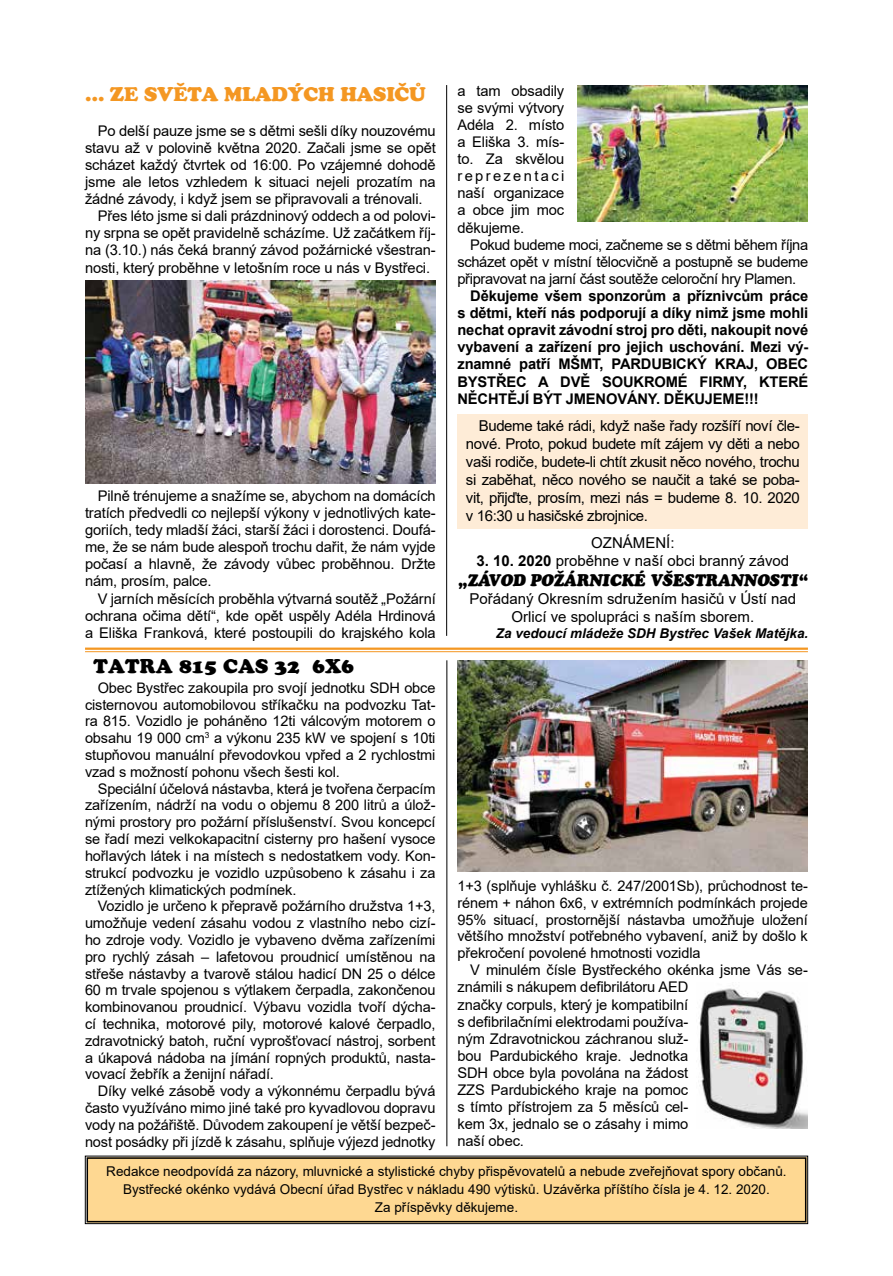
<style>
.page{position:relative;width:893px;height:1276px;background:#fff}
.page>*{position:absolute;margin:0;border:0;box-sizing:border-box;transform-origin:0 0}
.t1{font:19.5px "Cupertino";letter-spacing:-.01em;color:#f49722}
.t2{font:19.5px "Cupertino";letter-spacing:.01em;color:#000}
.t3{font:italic 16.5px "Cupertino";letter-spacing:-.01em;color:#000}
.t4{font:15px/18px "Arial";color:#000;text-align:justify}
.t5{font:14.7px/17.1px "Arial";letter-spacing:-.01em;color:#000;text-align:justify}
.t6{font:700 14.7px/17.1px "Arial";letter-spacing:-.01em;color:#000;text-align:justify}
.t7{font:14.55px/16.8px "Arial";letter-spacing:-.01em;color:#000;text-align:justify}
.t8{font:13.5px/18px "Arial";color:#000;text-align:center}
.t9{font:italic 700 13.5px "Arial";color:#000}
.s1{font-weight:700}
</style>
<div class="page">
<div style="left:457px;top:414px;width:351px;height:114px;background:#feecd7"></div>
<hr style="left:446px;top:85px;width:1px;height:551px;background:#000">
<img style="left:85px;top:281px;width:351px;height:203px">
<img style="left:577px;top:85px;width:231px;height:136px">
<hr style="left:85px;top:647px;width:723px;height:3px;background:#f49722">
<hr style="left:85px;top:651px;width:723px;height:1px;background:#f49722">
<img style="left:699px;top:988px;width:109px;height:140px">
<div style="left:85px;top:1155px;width:723px;height:69px;background:#fed892"></div>
<div style="left:87px;top:1157px;width:719px;height:65px;border:2px solid #000"></div>
<img style="left:457px;top:660px;width:351px;height:212px">
<hr style="left:446px;top:660px;width:1px;height:486px;background:#000">
<h1 class="t1" style="left:85px;top:82px;width:342px">… ZE SVĚTA MLADÝCH HASIČŮ</h1>
<p class="t5" style="left:98px;top:122px;width:339px">Po delší pauze jsme se s dětmi sešli díky nouzovému</p>
<p class="t5" style="left:85px;top:139px;width:352px">stavu až v polovině května 2020. Začali jsme se opět</p>
<p class="t5" style="left:85px;top:156px;width:352px">scházet každý čtvrtek od 16:00. Po vzájemné dohodě</p>
<p class="t5" style="left:85px;top:173px;width:352px">jsme ale letos vzhledem k situaci nejeli prozatím na</p>
<p class="t5" style="left:85px;top:190px;width:339px">žádné závody, i když jsem se připravovali a trénovali.</p>
<p class="t5" style="left:98px;top:207px;width:340px">Přes léto jsme si dali prázdninový oddech a od polovi-</p>
<p class="t5" style="left:85px;top:224px;width:352px">ny srpna se opět pravidelně scházíme. Už začátkem říj-</p>
<p class="t5" style="left:85px;top:242px;width:352px">na (3.10.) nás čeká branný závod požárnické všestran-</p>
<p class="t5" style="left:85px;top:259px;width:347px">nosti, který proběhne v letošním roce u nás v Bystřeci.</p>
<p class="t5" style="left:85px;top:487px;width:352px;text-indent:13px">Pilně trénujeme a snažíme se, abychom na domácích tratích předvedli co nejlepší výkony v jednotlivých kate&shy;goriích, tedy mladší žáci, starší žáci i dorostenci. Doufá&shy;me, že se nám bude alespoň trochu dařit, že nám vyjde počasí a hlavně, že závody vůbec proběhnou. Držte nám, prosím, palce.</p>
<p class="t5" style="left:85px;top:590px;width:352px;text-indent:13px">V jarních měsících proběhla výtvarná soutěž „Požární ochrana očima dětí“, kde opět uspěly Adéla Hrdinová a Eliška Franková, které postoupili do krajského kola</p>
<h1 class="t2" style="left:94px;top:654px;width:262px">TATRA 815 CAS 32 6X6</h1>
<p class="t5" style="left:457px;top:82px;width:108px">a tam obsadily se svými výtvory Adéla 2. místo a Eliška 3. mís&shy;to. Za skvělou reprezentaci naší organizace a obce jim moc děkujeme.</p>
<p class="t5" style="left:457px;top:236px;width:352px;text-indent:13px">Pokud budeme moci, začneme se s dětmi během října scházet opět v místní tělocvičně a postupně se budeme připravovat na jarní část soutěže celoroční hry Plamen.</p>
<p class="t6" style="left:457px;top:287px;width:352px;text-indent:13px">Děkujeme všem sponzorům a příznivcům práce s dětmi, kteří nás podporují a díky nimž jsme mohli nechat opravit závodní stroj pro děti, nakoupit nové vybavení a zařízení pro jejich uschování. Mezi vý&shy;znamné patří MŠMT, PARDUBICKÝ KRAJ, OBEC BYSTŘEC A DVĚ SOUKROMÉ FIRMY, KTERÉ NĚCHTĚJÍ BÝT JMENOVÁNY. DĚKUJEME!!!</p>
<p class="t4" style="left:466px;top:416px;width:335px;text-indent:13px">Budeme také rádi, když naše řady rozšíří noví čle&shy;nové. Proto, pokud budete mít zájem vy děti a nebo vaši rodiče, budete-li chtít zkusit něco nového, trochu si zaběhat, něco nového se naučit a také se poba&shy;vit, přijďte, prosím, mezi nás = budeme 8. 10. 2020 v 16:30 u hasičské zbrojnice.</p>
<p class="t4" style="left:591px;top:533px;width:85px">OZNÁMENÍ:</p>
<p class="t4" style="left:476px;top:551px;width:314px"><span class="s1">3. 10. 2020</span> proběhne v naší obci branný závod</p>
<p class="t3" style="left:458px;top:570px;width:351px">„ZÁVOD POŽÁRNICKÉ VŠESTRANNOSTI“</p>
<p class="t4" style="left:469px;top:589px;width:328px;text-align:center">Pořádaný Okresním sdružením hasičů v Ústí nad<br>Orlicí ve spolupráci s naším sborem.</p>
<p class="t9" style="left:496px;top:624px;width:314px">Za vedoucí mládeže SDH Bystřec Vašek Matějka.</p>
<p class="t7" style="left:85px;top:679px;width:352px;text-indent:13px">Obec Bystřec zakoupila pro svojí jednotku SDH obce cisternovou automobilovou stříkačku na podvozku Tat&shy;ra 815. Vozidlo je poháněno 12ti válcovým motorem o obsahu 19 000 cm<sup>3</sup> a výkonu 235 kW ve spojení s 10ti stupňovou manuální převodovkou vpřed a 2 rychlostmi vzad s možností pohonu všech šesti kol.</p>
<p class="t7" style="left:85px;top:780px;width:352px;text-indent:13px">Speciální účelová nástavba, která je tvořena čerpacím zařízením, nádrží na vodu o objemu 8 200 litrů a úlož&shy;nými prostory pro požární příslušenství. Svou koncepcí se řadí mezi velkokapacitní cisterny pro hašení vysoce hořlavých látek i na místech s nedostatkem vody. Kon&shy;strukcí podvozku je vozidlo uzpůsobeno k zásahu i za ztížených klimatických podmínek.</p>
<p class="t7" style="left:85px;top:897px;width:352px;text-indent:13px">Vozidlo je určeno k přepravě požárního družstva 1+3, umožňuje vedení zásahu vodou z vlastního nebo cizí&shy;ho zdroje vody. Vozidlo je vybaveno dvěma zařízeními pro rychlý zásah – lafetovou proudnicí umístěnou na střeše nástavby a tvarově stálou hadicí DN 25 o délce 60 m trvale spojenou s výtlakem čerpadla, zakončenou kombinovanou proudnicí. Výbavu vozidla tvoří dýcha&shy;cí technika, motorové pily, motorové kalové čerpadlo, zdravotnický batoh, ruční vyprošťovací nástroj, sorbent a úkapová nádoba na jímání ropných produktů, nasta&shy;vovací žebřík a ženijní nářadí.</p>
<p class="t7" style="left:85px;top:1082px;width:352px;text-indent:13px">Díky velké zásobě vody a výkonnému čerpadlu bývá často využíváno mimo jiné také pro kyvadlovou dopravu vody na požářiště. Důvodem zakoupení je větší bezpeč&shy;nost posádky při jízdě k zásahu, splňuje výjezd jednotky</p>
<p class="t7" style="left:457px;top:877px;width:352px">1+3 (splňuje vyhlášku č. 247/2001Sb), průchodnost te&shy;rénem + náhon 6x6, v extrémních podmínkách projede 95% situací, prostornější nástavba umožňuje uložení většího množství potřebného vybavení, aniž by došlo k překročení povolené hmotnosti vozidla</p>
<p class="t5" style="left:457px;top:961px;width:352px;text-align:left;text-indent:13px">V minulém čísle Bystřeckého okénka jsme Vás se&shy;známili s nákupem defibrilátoru AED<br>značky corpuls, který je kompatibilní<br>s defibrilačními elektrodami používa-<br>ným Zdravotnickou záchranou služ-<br>bou Pardubického kraje. Jednotka<br>SDH obce byla povolána na žádost<br>ZZS Pardubického kraje na pomoc<br>s tímto přístrojem za 5 měsíců cel-<br>kem 3x, jednalo se o zásahy i mimo<br>naší obec.</p>
<p class="t8" style="left:106px;top:1161px;width:682px">Redakce neodpovídá za názory, mluvnické a stylistické chyby přispěvovatelů a nebude zveřejňovat spory občanů.<br>Bystřecké okénko vydává Obecní úřad Bystřec v nákladu 490 výtisků. Uzávěrka příštího čísla je 4. 12. 2020.<br>Za příspěvky děkujeme.</p>
<p class="t4" style="left:438px;top:1203px;width:18px">14</p>
</div>
